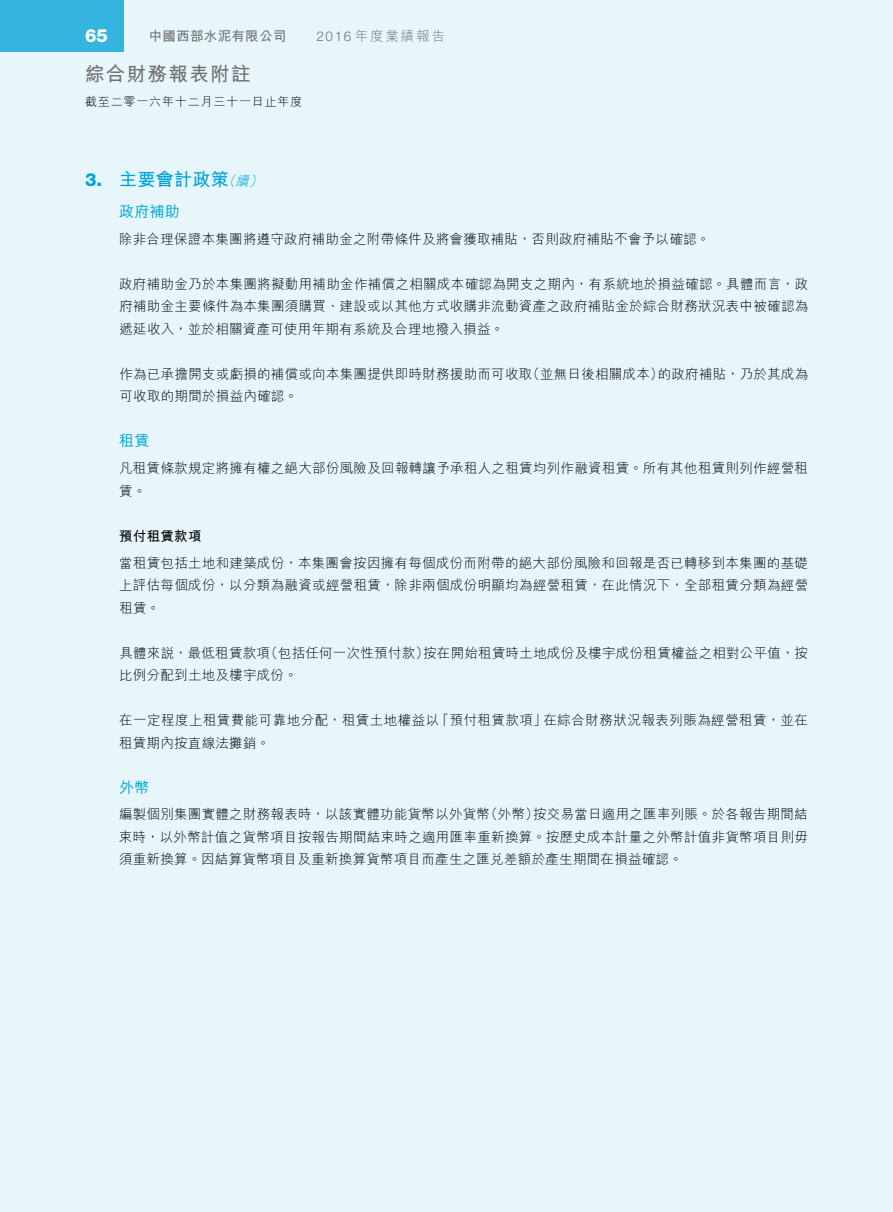
<style>
.page{position:relative;width:893px;height:1212px;background:#e6f6fb}
.page>*{position:absolute;margin:0;border:0;box-sizing:border-box;transform-origin:0 0}
.t1{font:700 19.5px "M Hei HK";letter-spacing:.07em;color:#727171}
.t2{font:700 18px "M Hei HK";letter-spacing:.02em;color:#00a2d9}
.t3{font:800 18px "Helvetica Neue LT Std";color:#fff}
.t4{font:800 18px "Helvetica Neue LT Std";color:#00a2d9}
.t5{font:500 15px "M Hei HK";letter-spacing:.02em;color:#00a2d9}
.t6{font:300 13.5px/22.5px "M Hei HK";letter-spacing:.02em;color:#000}
.t7{font:300 13.5px "M Hei HK";letter-spacing:.14em;color:#727171}
.t8{font:700 13.5px "M Hei HK";letter-spacing:.02em;color:#727171}
.t9{font:700 13.5px "M Hei HK";letter-spacing:.02em;color:#000}
.t10{font:italic 300 13.5px "M Hei HK";color:#00a2d9}
.t11{font:300 12px "M Hei HK";letter-spacing:.07em;color:#000}
.s1{font-family:"Helvetica Neue LT Std"}
</style>
<div class="page">
<div style="left:0;top:0;width:124px;height:51px;background:#33b5e0"></div>
<h2 class="t3" style="left:85px;top:24px;width:24px">65</h2>
<p class="t8" style="left:149px;top:26px;width:139px">中國西部水泥有限公司</p>
<h1 class="t1" style="left:85px;top:60px;width:167px">綜合財務報表附註</h1>
<p class="t11" style="left:85px;top:96px;width:219px">截至二零一六年十二月三十一日止年度</p>
<p class="t7" style="left:316px;top:29px;width:130px"><span class="s1">2016</span>年度業績報告</p>
<h2 class="t4" style="left:85px;top:169px;width:19px">3.</h2>
<h2 class="t2" style="left:119px;top:166px;width:111px">主要會計政策</h2>
<p class="t10" style="left:236px;top:174px;width:18px">續</p>
<p class="t10" style="left:222px;top:174px;width:18px">（</p>
<p class="t10" style="left:249px;top:174px;width:18px">(</p>
<p class="t5" style="left:119px;top:201px;width:62px">政府補助</p>
<p class="t6" style="left:119px;top:228px;width:593px">除非合理保證本集團將遵守政府補助金之附帶條件及將會獲取補貼，否則政府補貼不會予以確認。</p>
<p class="t6" style="left:119px;top:273px;width:691px;text-align:justify">政府補助金乃於本集團將擬動用補助金作補償之相關成本確認為開支之期內，有系統地於損益確認。具體而言，政府補助金主要條件為本集團須購買、建設或以其他方式收購非流動資產之政府補貼金於綜合財務狀況表中被確認為遞延收入，並於相關資產可使用年期有系統及合理地撥入損益。</p>
<p class="t6" style="left:658px;top:363px;width:152px">的政府補貼，乃於其成為</p>
<p class="t6" style="left:527px;top:363px;width:138px">（並無日後相關成本）</p>
<p class="t6" style="left:119px;top:363px;width:414px">作為已承擔開支或虧損的補償或向本集團提供即時財務援助而可收取可收取的期間於損益內確認。</p>
<p class="t5" style="left:119px;top:430px;width:32px">租賃</p>
<p class="t6" style="left:119px;top:457px;width:690px">凡租賃條款規定將擁有權之絕大部份風險及回報轉讓予承租人之租賃均列作融資租賃。所有其他租賃則列作經營租賃。</p>
<p class="t9" style="left:119px;top:526px;width:84px">預付租賃款項</p>
<p class="t6" style="left:119px;top:551px;width:691px;text-align:justify">當租賃包括土地和建築成份，本集團會按因擁有每個成份而附帶的絕大部份風險和回報是否已轉移到本集團的基礎上評估每個成份，以分類為融資或經營租賃，除非兩個成份明顯均為經營租賃，在此情況下，全部租賃分類為經營租賃。</p>
<p class="t6" style="left:423px;top:641px;width:386px">按在開始租賃時土地成份及樓宇成份租賃權益之相對公平值，按</p>
<p class="t6" style="left:264px;top:641px;width:166px">（包括任何一次性預付款）</p>
<p class="t6" style="left:119px;top:641px;width:180px">具體來說，最低租賃款項<br>比例分配到土地及樓宇成份。</p>
<p class="t6" style="left:436px;top:709px;width:112px">「預付租賃款項」</p>
<p class="t6" style="left:119px;top:709px;width:322px">在一定程度上租賃費能可靠地分配，租賃土地權益以租賃期內按直線法攤銷。</p>
<p class="t5" style="left:119px;top:776px;width:32px">外幣</p>
<p class="t6" style="left:544px;top:709px;width:266px">在綜合財務狀況報表列賬為經營租賃，並在</p>
<p class="t6" style="left:484px;top:803px;width:56px">（外幣）</p>
<p class="t6" style="left:119px;top:803px;width:691px">編製個別集團實體之財務報表時，以該實體功能貨幣以外貨幣<br>束時，以外幣計值之貨幣項目按報告期間結束時之適用匯率重新換算。按歷史成本計量之外幣計值非貨幣項目則毋須重新換算。因結算貨幣項目及重新換算貨幣項目而產生之匯兌差額於產生期間在損益確認。</p>
<p class="t6" style="left:533px;top:803px;width:276px">按交易當日適用之匯率列賬。於各報告期間結</p>
</div>
